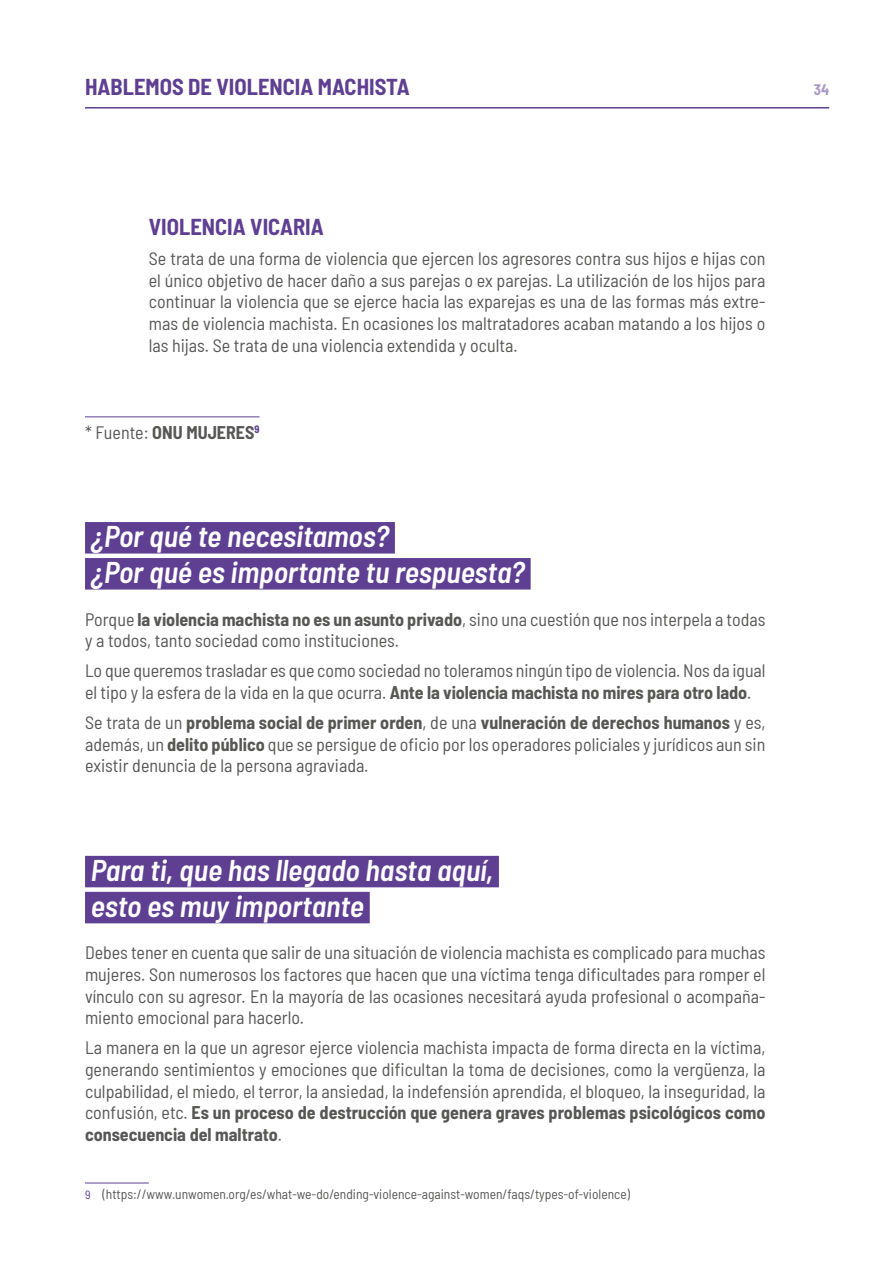
<style>
.page{position:relative;width:893px;height:1263px;background:#fff}
.page>*{position:absolute;margin:0;border:0;box-sizing:border-box;transform-origin:0 0}
._02_pregunta{font:italic 600 semi-condensed 30px/36px "Barlow";color:#fff}
._03_LADILLO{font:700 semi-condensed 22.5px "Barlow";color:#5e3f92}
._00_txt{font:semi-condensed 18px/21.6px "Barlow";color:#575756;text-align:justify}
._00_txt-2{font:700 semi-condensed 18px "Barlow";color:#575756}
.t1{font:700 semi-condensed 15px "Barlow";color:#aa9aca}
.NOTA{font:semi-condensed 13.5px "Barlow";color:#575756}
.s1{font-weight:400}
.s2{font-weight:700}
.s3{font-size:12px;color:#5e3f92}
</style>
<div class="page">
<hr style="left:85px;top:107px;width:744px;height:2px;background:#5e3f92">
<hr style="left:85px;top:416px;width:175px;height:1px;background:#5e3f92">
<div style="left:85px;top:522px;width:310px;height:31px;background:#5e3f92"></div>
<div style="left:85px;top:558px;width:446px;height:31px;background:#5e3f92"></div>
<div style="left:85px;top:856px;width:414px;height:31px;background:#5e3f92"></div>
<div style="left:85px;top:892px;width:285px;height:31px;background:#5e3f92"></div>
<hr style="left:85px;top:1183px;width:64px;height:1px;background:#5e3f92">
<p class="_03_LADILLO" style="left:85px;top:70px;width:326px">HABLEMOS DE VIOLENCIA MACHISTA</p>
<p class="t1" style="left:814px;top:79px;width:17px">34</p>
<p class="_03_LADILLO" style="left:149px;top:211px;width:176px">VIOLENCIA VICARIA</p>
<p class="_00_txt" style="left:149px;top:247px;width:618px">Se trata de una forma de violencia que ejercen los agresores contra sus hijos e hijas con el único objetivo de hacer daño a sus parejas o ex parejas. La utilización de los hijos para continuar la violencia que se ejerce hacia las exparejas es una de las formas más extre&shy;mas de violencia machista. En ocasiones los maltratadores acaban matando a los hijos o las hijas. Se trata de una violencia extendida y oculta.</p>
<p class="_00_txt-2" style="left:85px;top:419px;width:176px"><span class="s1">* Fuente:</span> ONU MUJERES<sup>9</sup></p>
<p class="_02_pregunta" style="left:91px;top:516px;width:435px">¿Por qué te necesitamos?<br>¿Por qué es importante tu respuesta?</p>
<p class="_00_txt" style="left:85px;top:607px;width:682px">Porque <span class="s2">la violencia machista no es un asunto privado</span>, sino una cuestión que nos interpela a todas y a todos, tanto sociedad como instituciones.</p>
<p class="_00_txt" style="left:85px;top:659px;width:682px">Lo que queremos trasladar es que como sociedad no toleramos ningún tipo de violencia. Nos da igual el tipo y la esfera de la vida en la que ocurra. <span class="s2">Ante la violencia machista no mires para otro lado</span>.</p>
<p class="_00_txt" style="left:85px;top:710px;width:682px">Se trata de un <span class="s2">problema social de primer orden</span>, de una <span class="s2">vulneración de derechos humanos</span> y es, además, un <span class="s2">delito público</span> que se persigue de oficio por los operadores policiales y jurídicos aun sin existir denuncia de la persona agraviada.</p>
<p class="_02_pregunta" style="left:91px;top:850px;width:404px">Para ti, que has llegado hasta aquí, esto es muy importante</p>
<p class="_00_txt" style="left:85px;top:941px;width:682px">Debes tener en cuenta que salir de una situación de violencia machista es complicado para muchas mujeres. Son numerosos los factores que hacen que una víctima tenga dificultades para romper el vínculo con su agresor. En la mayoría de las ocasiones necesitará ayuda profesional o acompaña&shy;miento emocional para hacerlo.</p>
<p class="_00_txt" style="left:85px;top:1036px;width:682px">La manera en la que un agresor ejerce violencia machista impacta de forma directa en la víctima, generando sentimientos y emociones que dificultan la toma de decisiones, como la vergüenza, la culpabilidad, el miedo, el terror, la ansiedad, la indefensión aprendida, el bloqueo, la inseguridad, la confusión, etc. <span class="s2">Es un proceso de destrucción que genera graves problemas psicológicos como consecuencia del maltrato</span>.</p>
<p class="NOTA" style="left:85px;top:1184px;width:546px"><span class="s3">9</span> (https://www.unwomen.org/es/what-we-do/ending-violence-against-women/faqs/types-of-violence)</p>
</div>
